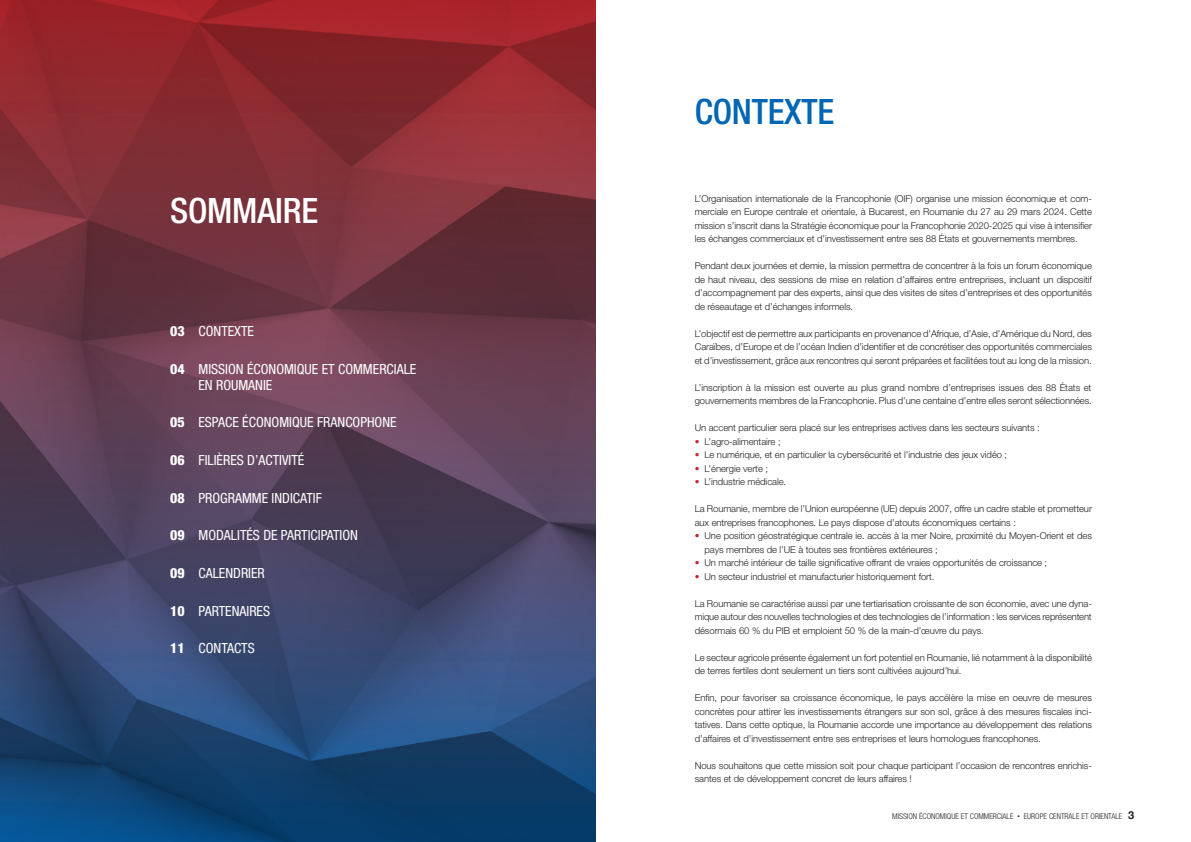
<style>
.page{position:relative;width:1191px;height:842px;background:#fff}
.page>*{position:absolute;margin:0;border:0;box-sizing:border-box;transform-origin:0 0}
.t1{font:500 condensed 35px "Helvetica Neue LT Std";letter-spacing:-.005em;color:#0166b3}
.t2{font:500 condensed 35px "Helvetica Neue LT Std";letter-spacing:-.005em;color:#fff}
.t3{font:condensed 14px/16px "Helvetica Neue LT Std";color:#fff}
.t4{font:300 9.5px/13.5px "Helvetica Neue LT Std";letter-spacing:-.01em;color:#231f20;text-align:justify}
.t5{font:300 condensed 8px "Helvetica Neue LT Std";color:#231f20}
.s1{font-weight:800}
.s2{color:#c8242b}
.s3{font-size:5px}
.s4{font-family:"Helvetica Neue";font-weight:700;font-stretch:normal;font-size:11px}
</style>
<div class="page">
<svg style="left:0;top:0;width:595px;height:842px;background:#593b54"></svg>
<h1 class="t2" style="left:170px;top:190px;width:150px">SOMMAIRE</h1>
<h2 class="t3" style="left:170px;top:323px;width:85px"><span class="s1">03</span> CONTEXTE</h2>
<h2 class="t3" style="left:198px;top:361px;width:219px;text-indent:-28px"><span class="s1">04</span> MISSION ÉCONOMIQUE ET COMMERCIALE<br>EN ROUMANIE</h2>
<h2 class="t3" style="left:170px;top:414px;width:228px"><span class="s1">05</span> ESPACE ÉCONOMIQUE FRANCOPHONE</h2>
<h2 class="t3" style="left:170px;top:452px;width:136px"><span class="s1">06</span> FILIÈRES D’ACTIVITÉ</h2>
<h2 class="t3" style="left:170px;top:490px;width:153px"><span class="s1">08</span> PROGRAMME INDICATIF</h2>
<h2 class="t3" style="left:170px;top:527px;width:189px"><span class="s1">09</span> MODALITÉS DE PARTICIPATION</h2>
<h2 class="t3" style="left:170px;top:565px;width:96px"><span class="s1">09</span> CALENDRIER</h2>
<h2 class="t3" style="left:170px;top:603px;width:101px"><span class="s1">10</span> PARTENAIRES</h2>
<h2 class="t3" style="left:170px;top:640px;width:86px"><span class="s1">11</span> CONTACTS</h2>
<h1 class="t1" style="left:694px;top:91px;width:141px">CONTEXTE</h1>
<p class="t4" style="left:694px;top:191px;width:399px">L’Organisation internationale de la Francophonie (OIF) organise une mission économique et com&shy;merciale en Europe centrale et orientale, à Bucarest, en Roumanie du 27 au 29 mars 2024. Cette mission s’inscrit dans la Stratégie économique pour la Francophonie 2020-2025 qui vise à intensifier les échanges commerciaux et d’investissement entre ses 88 États et gouvernements membres.</p>
<p class="t4" style="left:694px;top:259px;width:399px">Pendant deux journées et demie, la mission permettra de concentrer à la fois un forum économique de haut niveau, des sessions de mise en relation d’affaires entre entreprises, incluant un dispositif d’accompagnement par des experts, ainsi que des visites de sites d’entreprises et des opportunités de réseautage et d’échanges informels.</p>
<p class="t4" style="left:694px;top:326px;width:399px">L’objectif est de permettre aux participants en provenance d’Afrique, d’Asie, d’Amérique du Nord, des Caraïbes, d’Europe et de l’océan Indien d’identifier et de concrétiser des opportunités commerciales et d’investissement, grâce aux rencontres qui seront préparées et facilitées tout au long de la mission.</p>
<p class="t4" style="left:694px;top:380px;width:399px">L’inscription à la mission est ouverte au plus grand nombre d’entreprises issues des 88 États et gouvernements membres de la Francophonie. Plus d’une centaine d’entre elles seront sélectionnées.</p>
<p class="t4" style="left:694px;top:421px;width:346px">Un accent particulier sera placé sur les entreprises actives dans les secteurs suivants :</p>
<p class="t4" style="left:694px;top:434px;width:87px"><span class="s2">•</span> L’agro-alimentaire ;</p>
<p class="t4" style="left:694px;top:448px;width:314px"><span class="s2">•</span> Le numérique, et en particulier la cybersécurité et l’industrie des jeux vidéo ;</p>
<p class="t4" style="left:694px;top:461px;width:75px"><span class="s2">•</span> L’énergie verte ;</p>
<p class="t4" style="left:694px;top:475px;width:93px"><span class="s2">•</span> L’industrie médicale.</p>
<p class="t4" style="left:694px;top:502px;width:399px">La Roumanie, membre de l’Union européenne (UE) depuis 2007, offre un cadre stable et prometteur aux entreprises francophones. Le pays dispose d’atouts économiques certains :</p>
<p class="t4" style="left:704px;top:529px;width:389px;text-indent:-10px"><span class="s2">•</span> Une position géostratégique centrale ie. accès à la mer Noire, proximité du Moyen-Orient et des pays membres de l’UE à toutes ses frontières extérieures ;</p>
<p class="t4" style="left:694px;top:556px;width:354px"><span class="s2">•</span> Un marché intérieur de taille significative offrant de vraies opportunités de croissance ;</p>
<p class="t4" style="left:694px;top:569px;width:241px"><span class="s2">•</span> Un secteur industriel et manufacturier historiquement fort.</p>
<p class="t4" style="left:694px;top:596px;width:399px">La Roumanie se caractérise aussi par une tertiarisation croissante de son économie, avec une dyna&shy;mique autour des nouvelles technologies et des technologies de l’information : les services représentent désormais 60 % du PIB et emploient 50 % de la main-d’œuvre du pays.</p>
<p class="t4" style="left:694px;top:650px;width:399px">Le secteur agricole présente également un fort potentiel en Roumanie, lié notamment à la disponibilité de terres fertiles dont seulement un tiers sont cultivées aujourd’hui.</p>
<p class="t4" style="left:694px;top:691px;width:399px">Enfin, pour favoriser sa croissance économique, le pays accélère la mise en oeuvre de mesures concrètes pour attirer les investissements étrangers sur son sol, grâce à des mesures fiscales inci&shy;tatives. Dans cette optique, la Roumanie accorde une importance au développement des relations d’affaires et d’investissement entre ses entreprises et leurs homologues francophones.</p>
<p class="t4" style="left:694px;top:758px;width:399px">Nous souhaitons que cette mission soit pour chaque participant l’occasion de rencontres enrichis&shy;santes et de développement concret de leurs affaires !</p>
<p class="t5" style="left:892px;top:811px;width:243px">MISSION ÉCONOMIQUE ET COMMERCIALE <span class="s3">•</span> EUROPE CENTRALE ET ORIENTALE <span class="s4">3</span></p>
</div>
